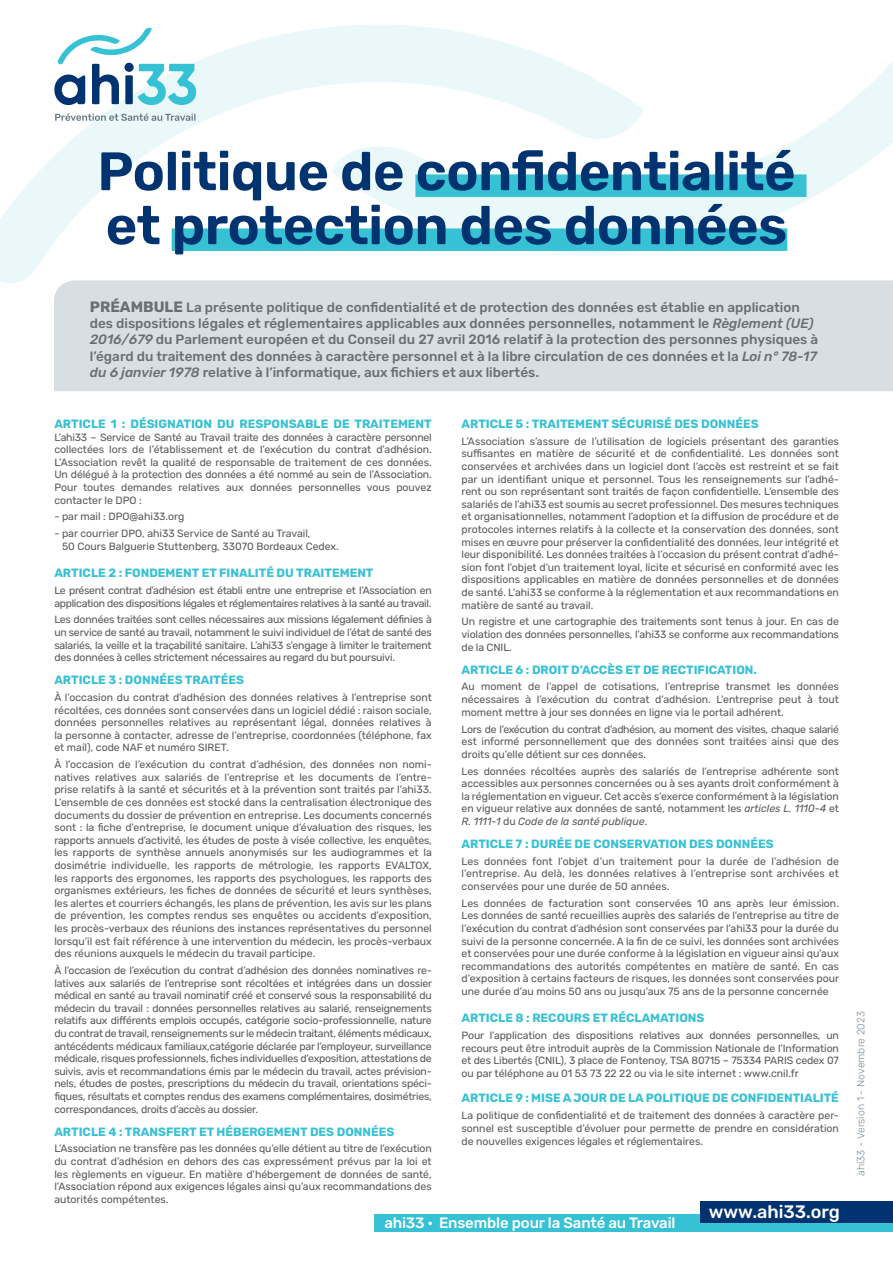
<style>
.page{position:relative;width:893px;height:1263px;background:#fff}
.page>*{position:absolute;margin:0;border:0;box-sizing:border-box;transform-origin:0 0}
.t1{font:600 54px/54px "Rubik";letter-spacing:-.01em;color:#013371}
.t2{font:500 18px "Rubik";color:#fff}
.t3{font:500 15px "Rubik";letter-spacing:-.01em;color:#fff}
.t4{font:500 13.5px/16.2px "Rubik";color:#6c6d70}
.t5{font:700 12px "Rubik";color:#37c1d4}
.t6{font:10.5px/12.6px "Rubik";color:#57585a;text-align:justify}
.t7{font:10.5px/12.6px "Rubik";letter-spacing:-.03em;color:#57585a}
.t8{font:300 10.5px "Rubik";color:#7d909a}
.s1{font-weight:700;font-size:15px}
.s2{font-style:italic}
</style>
<div class="page">
<svg style="left:0;top:27px;width:332px;height:256px"></svg>
<svg style="left:332px;top:24px;width:561px;height:229px"></svg>
<div style="left:415px;top:174px;width:391px;height:23px;background:#37c1d4"></div>
<div style="left:172px;top:228px;width:615px;height:23px;background:#37c1d4"></div>
<div style="left:54px;top:280px;width:839px;height:111px;background:#d8dfe3"></div>
<svg style="left:54px;top:27px;width:142px;height:78px"></svg>
<svg style="left:55px;top:113px;width:140px;height:8px"></svg>
<div style="left:374px;top:1214px;width:519px;height:18px;background:#37c1d4"></div>
<div style="left:701px;top:1201px;width:192px;height:21px;background:#013371"></div>
<h1 class="t1" style="left:97px;top:146px;width:700px">Politique de confidentialité et protection des données</h1>
<p class="t4" style="left:90px;top:299px;width:730px"><span class="s1">PRÉAMBULE</span> La présente politique de confidentialité et de protection des données est établie en application des dispositions légales et réglementaires applicables aux données personnelles, notamment le <span class="s2">Règlement (UE)<br>2016/679</span> du Parlement européen et du Conseil du 27 avril 2016 relatif à la protection des personnes physiques à l’égard du traitement des données à caractère personnel et à la libre circulation de ces données et la <span class="s2">Loi n° 78-17 du 6 janvier 1978</span> relative à l’informatique, aux fichiers et aux libertés.</p>
<p class="t5" style="left:54px;top:417px;width:379px">ARTICLE 1 : DÉSIGNATION DU RESPONSABLE DE TRAITEMENT</p>
<p class="t6" style="left:54px;top:431px;width:379px">L’ahi33 – Service de Santé au Travail traite des données à caractère personnel collectées lors de l’établissement et de l’exécution du contrat d’adhésion.<br>L’Association revêt la qualité de responsable de traitement de ces données.<br>Un délégué à la protection des données a été nommé au sein de l’Association.<br>Pour toutes demandes relatives aux données personnelles vous pouvez contacter le DPO :</p>
<p class="t6" style="left:54px;top:511px;width:131px">- par mail : DPO@ahi33.org</p>
<p class="t6" style="left:62px;top:528px;width:278px;text-indent:-8px">- par courrier DPO, ahi33 Service de Santé au Travail,<br>50 Cours Balguerie Stuttenberg, 33070 Bordeaux Cedex.</p>
<p class="t5" style="left:54px;top:566px;width:321px">ARTICLE 2 : FONDEMENT ET FINALITÉ DU TRAITEMENT</p>
<p class="t7" style="left:54px;top:584px;width:379px">Le présent contrat d’adhésion est établi entre une entreprise et l’Association en application des dispositions légales et réglementaires relatives à la santé au travail.</p>
<p class="t6" style="left:54px;top:614px;width:379px">Les données traitées sont celles nécessaires aux missions légalement définies à un service de santé au travail, notamment le suivi individuel de l’état de santé des salariés, la veille et la traçabilité sanitaire. L’ahi33 s’engage à limiter le traitement des données à celles strictement nécessaires au regard du but poursuivi.</p>
<p class="t5" style="left:54px;top:673px;width:191px">ARTICLE 3 : DONNÉES TRAITÉES</p>
<p class="t6" style="left:54px;top:691px;width:379px">À l’occasion du contrat d’adhésion des données relatives à l’entreprise sont récoltées, ces données sont conservées dans un logiciel dédié : raison sociale, données personnelles relatives au représentant légal, données relatives à la personne à contacter, adresse de l’entreprise, coordonnées (téléphone, fax et mail), code NAF et numéro SIRET.</p>
<p class="t6" style="left:54px;top:758px;width:379px">À l’occasion de l’exécution du contrat d’adhésion, des données non nomi&shy;natives relatives aux salariés de l’entreprise et les documents de l’entre&shy;prise relatifs à la santé et sécurités et à la prévention sont traités par l’ahi33.<br>L’ensemble de ces données est stocké dans la centralisation électronique des documents du dossier de prévention en entreprise. Les documents concernés sont : la fiche d’entreprise, le document unique d’évaluation des risques, les rapports annuels d’activité, les études de poste à visée collective, les enquêtes, les rapports de synthèse annuels anonymisés sur les audiogrammes et la dosimétrie individuelle, les rapports de métrologie, les rapports EVALTOX, les rapports des ergonomes, les rapports des psychologues, les rapports des organismes extérieurs, les fiches de données de sécurité et leurs synthèses, les alertes et courriers échangés, les plans de prévention, les avis sur les plans de prévention, les comptes rendus ses enquêtes ou accidents d’exposition, les procès-verbaux des réunions des instances représentatives du personnel lorsqu’il est fait référence à une intervention du médecin, les procès-verbaux des réunions auxquels le médecin du travail participe.</p>
<p class="t6" style="left:54px;top:964px;width:379px">À l’occasion de l’exécution du contrat d’adhésion des données nominatives re&shy;latives aux salariés de l’entreprise sont récoltées et intégrées dans un dossier médical en santé au travail nominatif créé et conservé sous la responsabilité du médecin du travail : données personnelles relatives au salarié, renseignements relatifs aux différents emplois occupés, catégorie socio-professionnelle, nature du contrat de travail, renseignements sur le médecin traitant, éléments médicaux, antécédents médicaux familiaux,catégorie déclarée par l’employeur, surveillance médicale, risques professionnels, fiches individuelles d’exposition, attestations de suivis, avis et recommandations émis par le médecin du travail, actes prévision&shy;nels, études de postes, prescriptions du médecin du travail, orientations spéci&shy;fiques, résultats et comptes rendus des examens complémentaires, dosimétries, correspondances, droits d’accès au dossier.</p>
<p class="t5" style="left:54px;top:1125px;width:342px">ARTICLE 4 : TRANSFERT ET HÉBERGEMENT DES DONNÉES</p>
<p class="t6" style="left:54px;top:1143px;width:379px">L’Association ne transfère pas les données qu’elle détient au titre de l’exécution du contrat d’adhésion en dehors des cas expressément prévus par la loi et les règlements en vigueur. En matière d’hébergement de données de santé, l’Association répond aux exigences légales ainsi qu’aux recommandations des autorités compétentes.</p>
<p class="t5" style="left:462px;top:417px;width:299px">ARTICLE 5 : TRAITEMENT SÉCURISÉ DES DONNÉES</p>
<p class="t6" style="left:462px;top:435px;width:379px">L’Association s’assure de l’utilisation de logiciels présentant des garanties suffisantes en matière de sécurité et de confidentialité. Les données sont conservées et archivées dans un logiciel dont l’accès est restreint et se fait par un identifiant unique et personnel. Tous les renseignements sur l’adhé&shy;rent ou son représentant sont traités de façon confidentielle. L’ensemble des salariés de l’ahi33 est soumis au secret professionnel. Des mesures techniques et organisationnelles, notamment l’adoption et la diffusion de procédure et de protocoles internes relatifs à la collecte et la conservation des données, sont mises en œuvre pour préserver la confidentialité des données, leur intégrité et leur disponibilité. Les données traitées à l’occasion du présent contrat d’adhé&shy;sion font l’objet d’un traitement loyal, licite et sécurisé en conformité avec les dispositions applicables en matière de données personnelles et de données de santé. L’ahi33 se conforme à la réglementation et aux recommandations en matière de santé au travail.</p>
<p class="t6" style="left:462px;top:616px;width:379px">Un registre et une cartographie des traitements sont tenus à jour. En cas de violation des données personnelles, l’ahi33 se conforme aux recommandations de la CNIL.</p>
<p class="t5" style="left:462px;top:663px;width:297px">ARTICLE 6 : DROIT D’ACCÈS ET DE RECTIFICATION.</p>
<p class="t6" style="left:462px;top:681px;width:379px">Au moment de l’appel de cotisations, l’entreprise transmet les données nécessaires à l’exécution du contrat d’adhésion. L’entreprise peut à tout moment mettre à jour ses données en ligne via le portail adhérent.</p>
<p class="t6" style="left:462px;top:723px;width:379px">Lors de l’exécution du contrat d’adhésion, au moment des visites, chaque salarié est informé personnellement que des données sont traitées ainsi que des droits qu’elle détient sur ces données.</p>
<p class="t6" style="left:462px;top:765px;width:379px">Les données récoltées auprès des salariés de l’entreprise adhérente sont accessibles aux personnes concernées ou à ses ayants droit conformément à la réglementation en vigueur. Cet accès s’exerce conformément à la législation en vigueur relative aux données de santé, notamment les <span class="s2">articles L. 1110-4</span> et <span class="s2">R. 1111-1</span> du <span class="s2">Code de la santé publique</span>.</p>
<p class="t5" style="left:462px;top:837px;width:314px">ARTICLE 7 : DURÉE DE CONSERVATION DES DONNÉES</p>
<p class="t6" style="left:462px;top:855px;width:379px">Les données font l’objet d’un traitement pour la durée de l’adhésion de l’entreprise. Au delà, les données relatives à l’entreprise sont archivées et conservées pour une durée de 50 années.</p>
<p class="t6" style="left:462px;top:897px;width:379px">Les données de facturation sont conservées 10 ans après leur émission.<br>Les données de santé recueillies auprès des salariés de l’entreprise au titre de l’exécution du contrat d’adhésion sont conservées par l’ahi33 pour la durée du suivi de la personne concernée. A la fin de ce suivi, les données sont archivées et conservées pour une durée conforme à la législation en vigueur ainsi qu’aux recommandations des autorités compétentes en matière de santé. En cas d’exposition à certains facteurs de risques, les données sont conservées pour une durée d’au moins 50 ans ou jusqu’aux 75 ans de la personne concernée</p>
<p class="t5" style="left:462px;top:1011px;width:244px">ARTICLE 8 : RECOURS ET RÉCLAMATIONS</p>
<p class="t6" style="left:462px;top:1029px;width:379px">Pour l’application des dispositions relatives aux données personnelles, un recours peut être introduit auprès de la Commission Nationale de l’Information et des Libertés (CNIL), 3 place de Fontenoy, TSA 80715 – 75334 PARIS cedex 07 ou par téléphone au 01 53 73 22 22 ou via le site internet : www.cnil.fr</p>
<p class="t5" style="left:462px;top:1091px;width:379px">ARTICLE 9 : MISE A JOUR DE LA POLITIQUE DE CONFIDENTIALITÉ</p>
<p class="t6" style="left:462px;top:1110px;width:379px">La politique de confidentialité et de traitement des données à caractère per&shy;sonnel est susceptible d’évoluer pour permette de prendre en considération de nouvelles exigences légales et réglementaires.</p>
<h2 class="t2" style="left:709px;top:1202px;width:133px">www.ahi33.org</h2>
<h3 class="t3" style="left:384px;top:1215px;width:293px">ahi33 · Ensemble pour la Santé au Travail</h3>
<p class="t8" style="left:855px;top:1176px;width:166px;rotate:-90deg">ahi33 - Version 1 - Novembre 2023</p>
</div>
